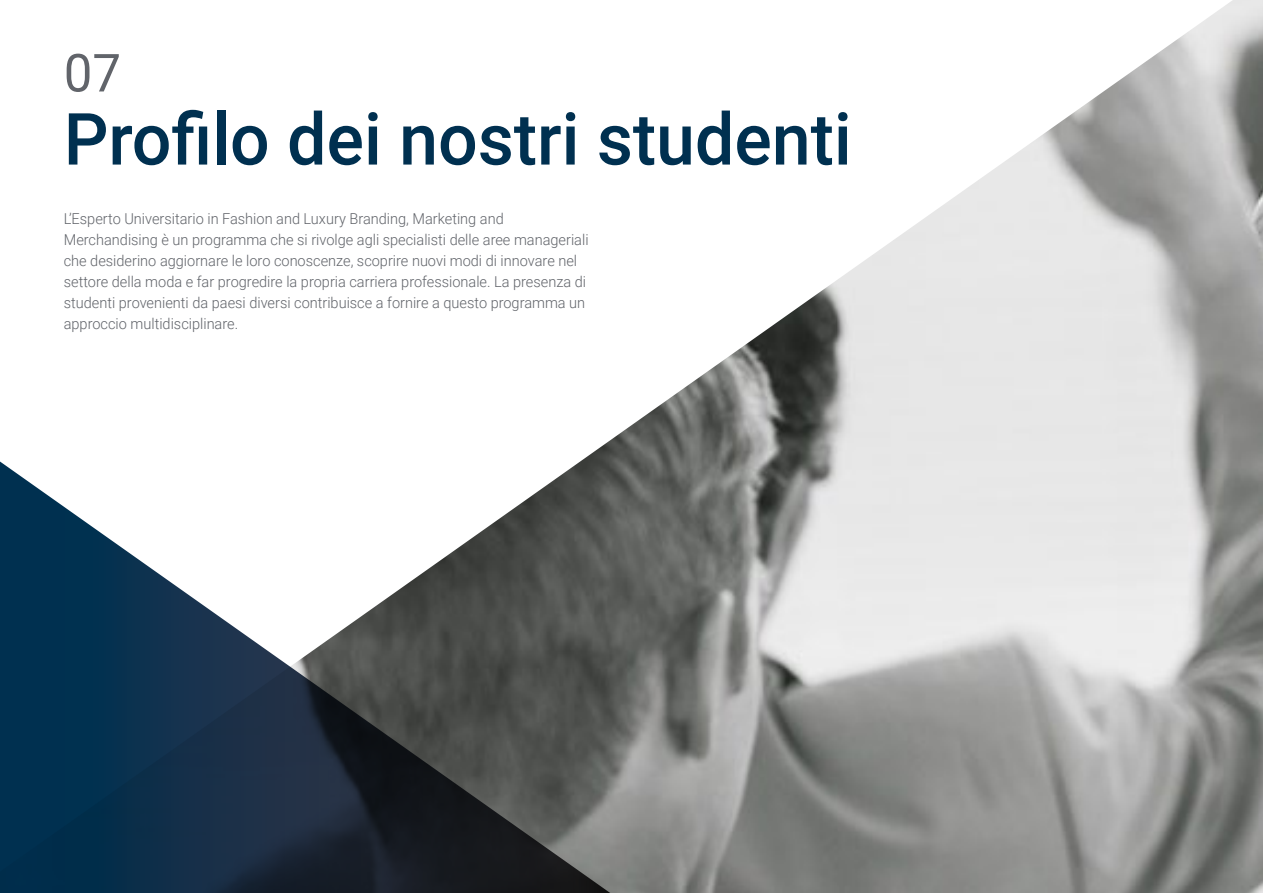
<style>
.page{position:relative;width:1263px;height:893px;background:#fff}
.page>*{position:absolute;margin:0;border:0;box-sizing:border-box;transform-origin:0 0}
.t1{font:500 72px "Roboto";color:#003050}
.t2{font:52.5px "Roboto";color:#61646a}
.t3{font:300 15px/21px "Roboto";color:#61646a}
</style>
<div class="page">
<img style="left:602px;top:0;width:661px;height:893px">
<svg style="left:0;top:446px;width:640px;height:447px"></svg>
<h2 class="t2" style="left:64px;top:36px;width:59px">07</h2>
<h1 class="t1" style="left:64px;top:89px;width:789px">Profilo dei nostri studenti</h1>
<p class="t3" style="left:64px;top:207px;width:526px">L’Esperto Universitario in Fashion and Luxury Branding, Marketing and Merchandising è un programma che si rivolge agli specialisti delle aree manageriali che desiderino aggiornare le loro conoscenze, scoprire nuovi modi di innovare nel settore della moda e far progredire la propria carriera professionale. La presenza di studenti provenienti da paesi diversi contribuisce a fornire a questo programma un approccio multidisciplinare.</p>
</div>
